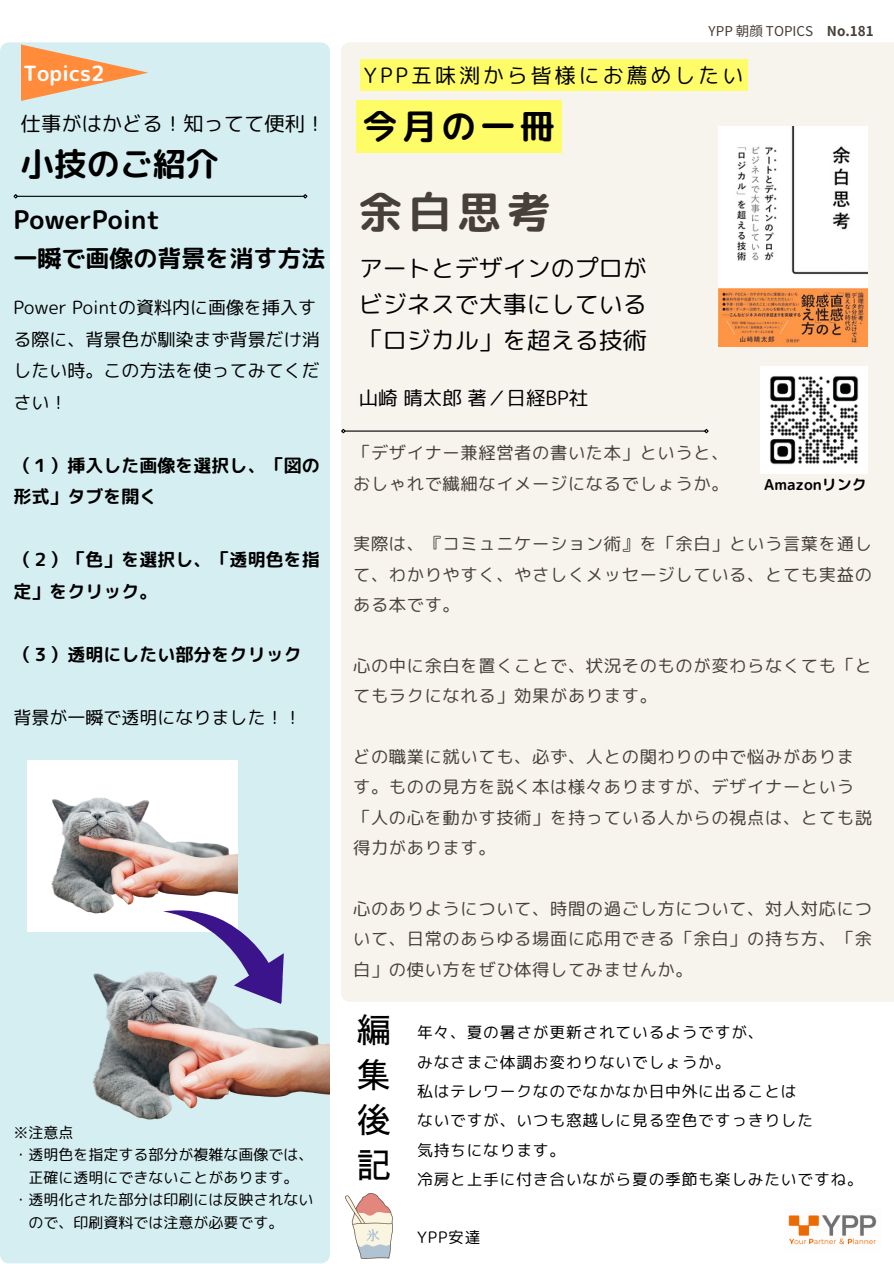
<style>
.page{position:relative;width:894px;height:1264px;background:#fff}
.page>*{position:absolute;margin:0;border:0;box-sizing:border-box;transform-origin:0 0}
.t1{font:43.5px "rounded mplus 1 p bold";color:#474038}
.t2{font:34.5px "rounded mplus 1 p bold";letter-spacing:.14em;color:#000}
.t3{font:500 34.5px/44.8px "Sawarabi Gothic";color:#000;text-align:justify}
.t4{font:33px "rounded mplus 1 p bold";color:#000}
.t5{font:25.5px "rounded mplus 1 p bold";color:#000}
.t6{font:24px/36px "rounded mplus 1 p regular";color:#000;text-align:justify}
.t7{font:24px "rounded mplus 1 p bold";color:#000}
.t8{font:21px "rounded mplus 1 p regular";letter-spacing:.14em;color:#000}
.t9{font:21px "rounded mplus 1 p bold";color:#fff}
.t10{font:20.25px "rounded mplus 1 p regular";color:#000}
.t11{font:19.5px "rounded mplus 1 p regular";color:#000}
.t12{font:18px/31.5px "rounded mplus 1 p regular";color:#000}
.t13{font:18px/31.5px "rounded mplus 1 p bold";color:#000}
.t14{font:17.25px/30.3px "rounded mplus 1 p regular";letter-spacing:.04em;color:#474038;text-align:justify}
.t15{font:15.75px "rounded mplus 1 p regular";letter-spacing:.05em;color:#000}
.t16{font:15px "rounded mplus 1 p regular";color:#000}
.t17{font:15px "rounded mplus 1 p bold";color:#000}
.t18{font:13.5px "Noto Sans JP";color:#474038}
.t19{font:700 13.5px "Noto Sans JP";color:#474038}
</style>
<div class="page">
<div style="left:0;top:42px;width:330px;height:1221px;background:#d5eef1"></div>
<div style="left:341px;top:42px;width:552px;height:959px;background:#f7f4ee"></div>
<img style="left:788px;top:1215px;width:89px;height:30px">
<hr style="left:344px;top:430px;width:360px;height:1px;background:#000">
<svg style="left:341px;top:428px;width:5px;height:6px"></svg>
<svg style="left:703px;top:428px;width:6px;height:6px"></svg>
<hr style="left:17px;top:196px;width:287px;height:1px;background:#000">
<svg style="left:12px;top:193px;width:7px;height:7px"></svg>
<svg style="left:302px;top:193px;width:6px;height:7px"></svg>
<svg style="left:21px;top:44px;width:127px;height:57px"></svg>
<img style="left:345px;top:1193px;width:47px;height:65px">
<img style="left:49px;top:940px;width:280px;height:186px">
<div style="left:28px;top:760px;width:210px;height:171px;background:#fff"></div>
<img style="left:18px;top:773px;width:220px;height:146px">
<svg style="left:159px;top:880px;width:148px;height:136px"></svg>
<img style="left:718px;top:127px;width:149px;height:219px">
<img style="left:760px;top:367px;width:107px;height:107px">
<div style="left:360px;top:59px;width:387px;height:32px;background:#fffd67"></div>
<div style="left:356px;top:100px;width:205px;height:53px;background:#fffd67"></div>
<h5 class="t9" style="left:23px;top:58px;width:83px">Topics2</h5>
<p class="t10" style="left:21px;top:109px;width:306px">仕事がはかどる！知ってて便利！</p>
<h3 class="t4" style="left:21px;top:140px;width:199px">小技のご紹介</h3>
<p class="t5" style="left:13px;top:201px;width:148px">PowerPoint</p>
<p class="t7" style="left:13px;top:241px;width:313px">一瞬で画像の背景を消す方法</p>
<p class="t12" style="left:13px;top:291px;width:308px">Power Pointの資料内に画像を挿入する際に、背景色が馴染まず背景だけ消したい時。この方法を使ってみてください！</p>
<p class="t13" style="left:13px;top:449px;width:308px">（１）挿入した画像を選択し、「図の形式」タブを開く</p>
<p class="t13" style="left:13px;top:543px;width:308px">（２）「色」を選択し、「透明色を指定」をクリック。</p>
<p class="t13" style="left:13px;top:638px;width:290px">（３）透明にしたい部分をクリック</p>
<h2 class="t12" style="left:13px;top:701px;width:290px">背景が一瞬で透明になりました！！</h2>
<p class="t16" style="left:13px;top:1121px;width:61px">※注意点</p>
<p class="t16" style="left:13px;top:1144px;width:301px">・透明色を指定する部分が複雑な画像では、</p>
<p class="t16" style="left:28px;top:1166px;width:271px">正確に透明にできないことがあります。</p>
<p class="t16" style="left:13px;top:1189px;width:301px">・透明化された部分は印刷には反映されない</p>
<p class="t16" style="left:28px;top:1211px;width:256px">ので、印刷資料では注意が必要です。</p>
<p class="t18" style="left:708px;top:21px;width:106px">YPP 朝顔 TOPICS</p>
<p class="t19" style="left:826px;top:21px;width:48px">No.181</p>
<p class="t8" style="left:364px;top:60px;width:381px">YPP五味渕から皆様にお薦めしたい</p>
<p class="t2" style="left:362px;top:102px;width:193px">今月の一冊</p>
<p class="t1" style="left:358px;top:181px;width:193px">余白思考</p>
<p class="t6" style="left:358px;top:250px;width:289px">アートとデザインのプロがビジネスで大事にしている「ロジカル」を超える技術</p>
<p class="t11" style="left:358px;top:384px;width:231px">山崎晴太郎著／日経BP社</p>
<p class="t14" style="left:353px;top:437px;width:377px">「デザイナー兼経営者の書いた本」というと、</p>
<p class="t14" style="left:353px;top:468px;width:377px">おしゃれで繊細なイメージになるでしょうか。</p>
<p class="t17" style="left:764px;top:473px;width:104px">Amazonリンク</p>
<p class="t14" style="left:353px;top:528px;width:520px">実際は、『コミュニケーション術』を「余白」という言葉を通して、わかりやすく、やさしくメッセージしている、とても実益のある本です。</p>
<p class="t14" style="left:353px;top:650px;width:520px">心の中に余白を置くことで、状況そのものが変わらなくても「とてもラクになれる」効果があります。</p>
<p class="t14" style="left:353px;top:741px;width:520px;text-align:left">どの職業に就いても、必ず、人との関わりの中で悩みがあります。ものの見方を説く本は様々ありますが、デザイナーという「人の心を動かす技術」を持っている人からの視点は、とても説得力があります。</p>
<p class="t14" style="left:353px;top:893px;width:520px">心のありようについて、時間の過ごし方について、対人対応について、日常のあらゆる場面に応用できる「余白」の持ち方、「余白」の使い方をぜひ体得してみませんか。</p>
<p class="t3" style="left:356px;top:1009px;width:36px">編集後記</p>
<h2 class="t15" style="left:417px;top:1021px;width:348px">年々、夏の暑さが更新されているようですが、</h2>
<p class="t15" style="left:417px;top:1050px;width:315px">みなさまご体調お変わりないでしょうか。</p>
<h1 class="t15" style="left:417px;top:1080px;width:381px">私はテレワークなのでなかなか日中外に出ることは</h1>
<h4 class="t15" style="left:417px;top:1109px;width:397px">ないですが、いつも窓越しに見る空色ですっきりした</h4>
<h5 class="t15" style="left:417px;top:1138px;width:149px">気持ちになります。</h5>
<p class="t15" style="left:417px;top:1167px;width:447px">冷房と上手に付き合いながら夏の季節も楽しみたいですね。</p>
<p class="t15" style="left:417px;top:1226px;width:65px">YPP安達</p>
</div>
